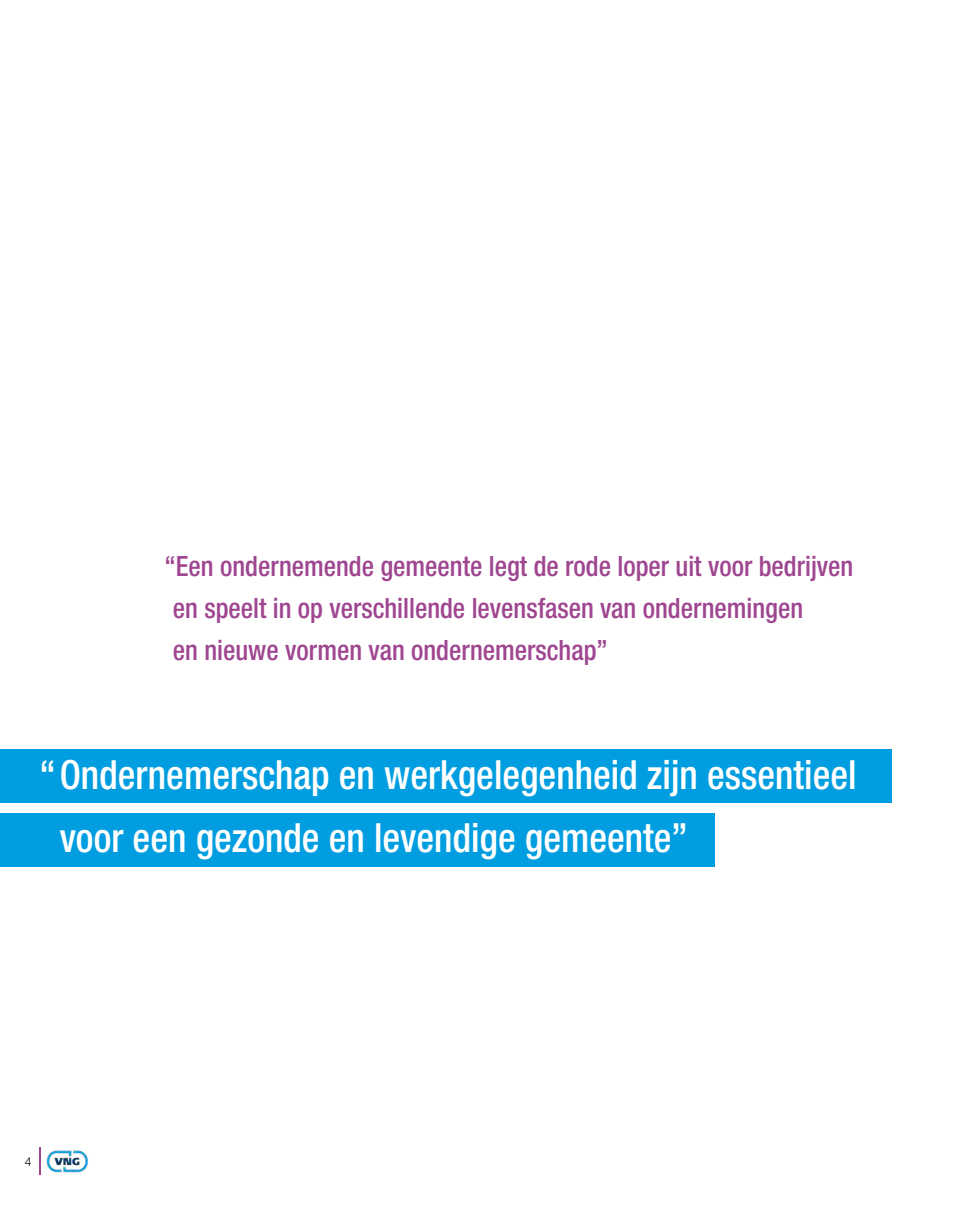
<style>
.page{position:relative;width:968px;height:1216px;background:#fff}
.page>*{position:absolute;margin:0;border:0;box-sizing:border-box;transform-origin:0 0}
.t1{font:500 condensed 40.25px/63px "Helvetica Neue";color:#fff;scale:.95 1}
.t2{font:500 condensed 28px/42px "Helvetica Neue";color:#9f4690;scale:.95 1}
.t3{font:300 12.25px "Helvetica Neue";color:#000}
</style>
<div class="page">
<svg style="left:39px;top:1147px;width:1px;height:27px"></svg>
<img style="left:47px;top:1150px;width:41px;height:22px">
<div style="left:0;top:749px;width:890px;height:54px;background:#009ee0"></div>
<div style="left:0;top:813px;width:714px;height:54px;background:#009ee0"></div>
<p class="t2" style="left:164px;top:544px;width:726px">“Een ondernemende gemeente legt de rode loper uit voor bedrijven en speelt in op verschillende levensfasen van ondernemingen<br>en nieuwe vormen van ondernemerschap”</p>
<h1 class="t1" style="left:60px;top:743px;width:840px;text-indent:-20px">“Ondernemerschap en werkgelegenheid zijn essentieel voor een gezonde en levendige gemeente”</h1>
<p class="t3" style="left:25px;top:1154px;width:8px">4</p>
</div>
